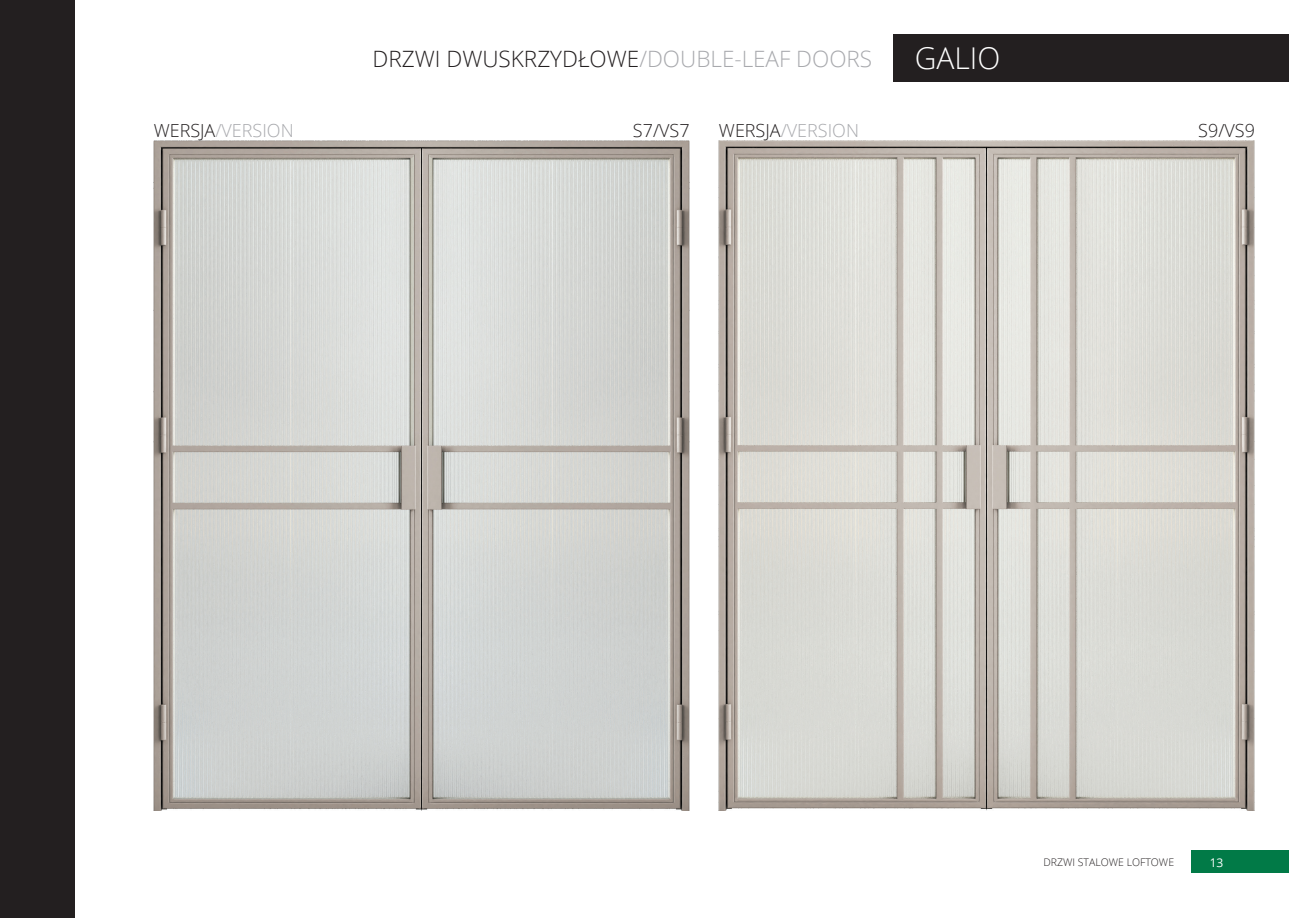
<style>
.page{position:relative;width:1289px;height:919px;background:#fff}
.page>*{position:absolute;margin:0;border:0;box-sizing:border-box;transform-origin:0 0}
.t1{font:300 30px "Open Sans";color:#fff}
.t2{font:300 22.5px "Open Sans";color:#231f20}
.t3{font:300 18px "Open Sans";color:#a8a9ad}
.t4{font:300 18px "Open Sans";color:#231f20}
.t5{font:12px "Open Sans";color:#fff}
.t6{font:300 10.5px "Open Sans";color:#231f20}
.s1{color:#a8a9ad}
.s2{color:#231f20}
</style>
<div class="page">
<div style="left:1191px;top:850px;width:97px;height:23px;background:#017a47"></div>
<img style="left:154px;top:140px;width:535px;height:670px">
<img style="left:719px;top:140px;width:535px;height:670px">
<div style="left:0;top:1px;width:74px;height:917px;background:#231f20"></div>
<div style="left:893px;top:34px;width:395px;height:48px;background:#231f20"></div>
<p class="t2" style="left:372px;top:43px;width:501px">DRZWI DWUSKRZYDŁOWE<span class="s1">/DOUBLE-LEAF DOORS</span></p>
<p class="t1" style="left:914px;top:38px;width:87px">GALIO</p>
<p class="t3" style="left:154px;top:118px;width:141px"><span class="s2">WERSJA</span>/VERSION</p>
<p class="t4" style="left:633px;top:118px;width:58px">S7/VS7</p>
<p class="t3" style="left:719px;top:118px;width:141px"><span class="s2">WERSJA</span>/VERSION</p>
<p class="t4" style="left:1198px;top:118px;width:58px">S9/VS9</p>
<p class="t6" style="left:1043px;top:854px;width:132px">DRZWI STALOWE LOFTOWE</p>
<p class="t5" style="left:1209px;top:853px;width:15px">13</p>
</div>
